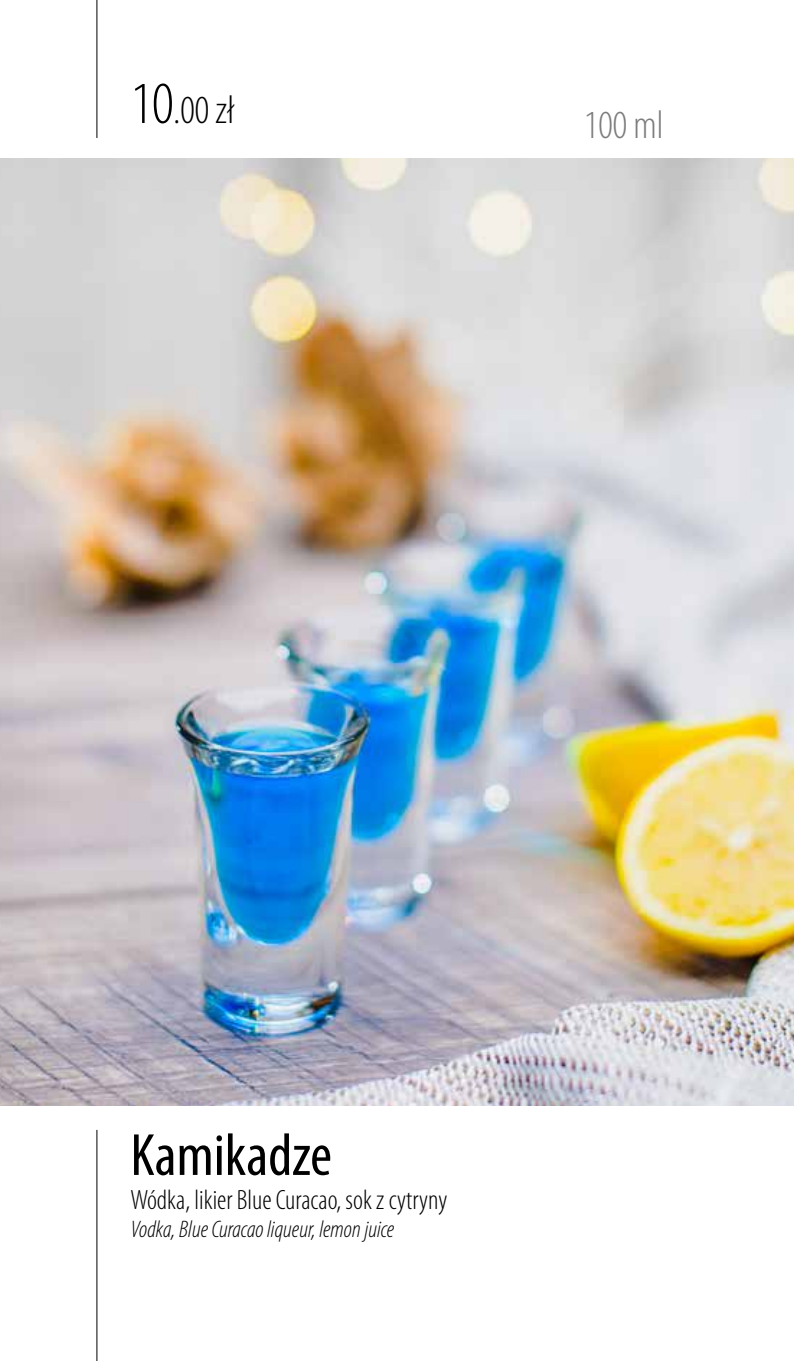
<style>
.page{position:relative;width:794px;height:1361px;background:#fff}
.page>*{position:absolute;margin:0;border:0;box-sizing:border-box;transform-origin:0 0}
.t1{font:condensed 60px "Myriad Pro";color:#000}
.t2{font:300 condensed 40px "Myriad Pro";color:#000}
.t3{font:300 condensed 40px "Myriad Pro";color:#7b7c7e}
.t4{font:300 condensed 28px "Myriad Pro";color:#000}
.t5{font:italic 300 condensed 24px "Myriad Pro";color:#000}
.s1{font-size:60px}
</style>
<div class="page">
<hr style="left:96px;top:1130px;width:1px;height:231px;background:#000">
<hr style="left:96px;top:0;width:1px;height:138px;background:#000">
<img style="left:0;top:159px;width:794px;height:947px">
<h2 class="t2" style="left:130px;top:88px;width:105px"><span class="s1">10</span>.00 zł</h2>
<h2 class="t3" style="left:584px;top:103px;width:81px">100 ml</h2>
<h1 class="t1" style="left:130px;top:1122px;width:203px">Kamikadze</h1>
<p class="t4" style="left:130px;top:1184px;width:318px">Wódka, likier Blue Curacao, sok z cytryny</p>
<p class="t5" style="left:130px;top:1216px;width:265px">Vodka, Blue Curacao liqueur, lemon juice</p>
</div>
